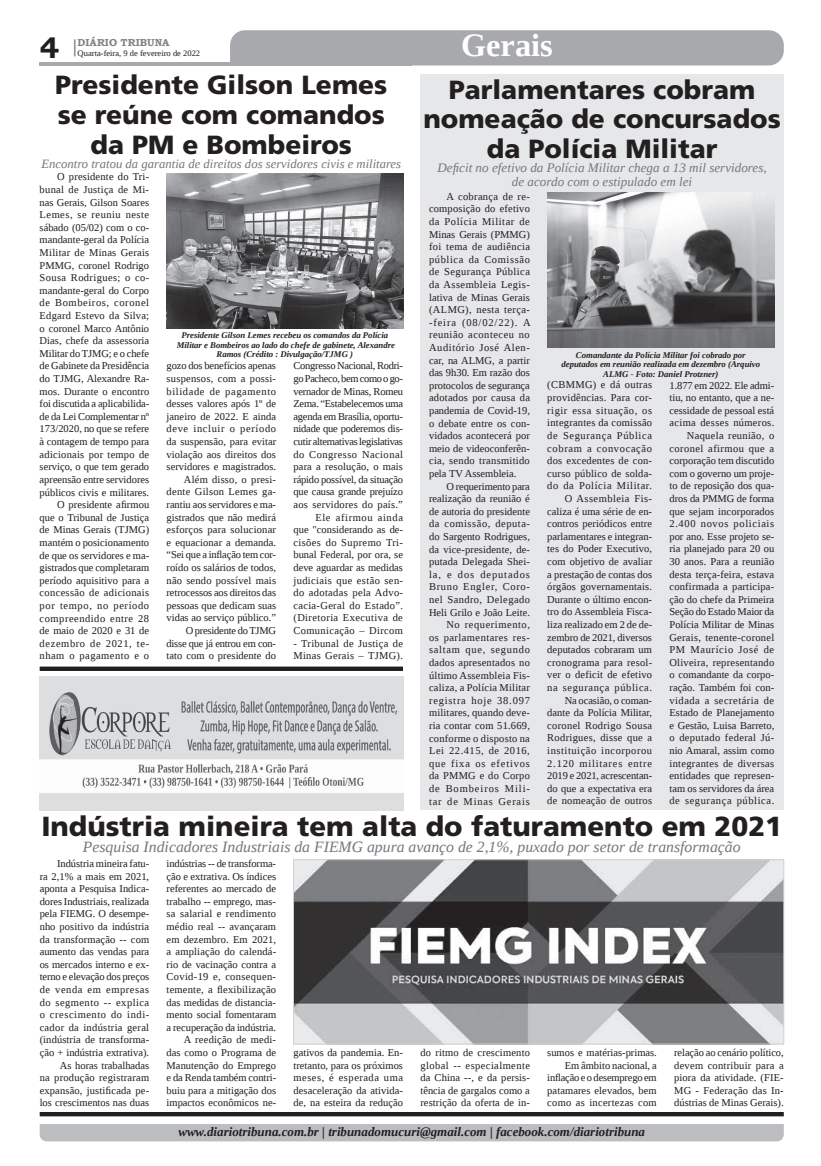
<style>
.page{position:relative;width:821px;height:1166px;background:#fff}
.page>*{position:absolute;margin:0;border:0;box-sizing:border-box;transform-origin:0 0}
.t1{font:700 32.38px "Liberation Serif";color:#fff}
.t2{font:700 29.31px "Bookman Old Style";color:#231f20}
.t3{font:900 27.56px "Frutiger LT Std";color:#231f20}
.t4{font:900 26.25px/29.8px "Frutiger LT Std";color:#231f20;text-align:center}
.t5{font:italic 15.75px "Liberation Serif";color:#76787b}
.t6{font:italic 13.12px/14.9px "Liberation Serif";color:#76787b;text-align:center}
.t7{font:italic 700 12.95px "Liberation Serif";color:#231f20}
.t8{font:italic 12.69px "Liberation Serif";color:#76787b}
.t9{font:10.5px/12.6px "Liberation Serif";letter-spacing:.005em;color:#231f20;text-align:right}
.t10{font:10.5px/12.6px "Liberation Serif";letter-spacing:.025em;color:#231f20}
.t11{font:700 10.06px "Bookman Old Style";color:#808285}
.t12{font:italic 700 8.75px/9.6px "Liberation Serif";color:#231f20;text-align:center}
.t13{font:8.4px "Liberation Serif";color:#231f20}
</style>
<div class="page">
<svg style="left:74px;top:39px;width:2px;height:17px"></svg>
<hr style="left:40px;top:62px;width:372px;height:3px;background:#a8a9ad">
<div style="left:230px;top:30px;width:554px;height:35px;background:#a8a9ad"></div>
<div style="left:40px;top:1124px;width:744px;height:17px;background:#bcbdc0"></div>
<img style="left:40px;top:677px;width:363px;height:133px">
<div style="left:420px;top:74px;width:364px;height:736px;background:#e6e7e9"></div>
<img style="left:547px;top:192px;width:227px;height:155px">
<img style="left:167px;top:173px;width:236px;height:155px">
<img style="left:295px;top:861px;width:487px;height:181px">
<div style="left:293px;top:859px;width:491px;height:185px;border:1px solid #d1d2d4"></div>
<hr style="left:40px;top:1112px;width:744px;height:4px;background:#231f20">
<div style="left:40px;top:666px;width:363px;height:5px;background:#231f20"></div>
<h2 class="t2" style="left:40px;top:27px;width:21px">4</h2>
<p class="t11" style="left:78px;top:35px;width:93px">DIÁRIO TRIBUNA</p>
<p class="t13" style="left:78px;top:48px;width:124px">Quarta-feira, 9 de fevereiro de 2022</p>
<h3 class="t4" style="left:55px;top:70px;width:334px">Presidente Gilson Lemes se reúne com comandos da PM e Bombeiros</h3>
<p class="t9" style="left:40px;top:171px;width:111px">O presidente do Tri&shy;bunal de Justiça de Mi&shy;nas Gerais, Gilson Soares<br>Lemes, se reuniu neste sábado (05/02) com o co&shy;mandante-geral da Polícia<br>Militar de Minas Gerais<br>PMMG, coronel Rodrigo<br>Sousa Rodrigues; o co&shy;mandante-geral do Corpo de Bombeiros, coronel<br>Edgard Estevo da Silva; o coronel Marco Antônio<br>Dias, chefe da assessoria<br>Militar do TJMG; e o chefe de Gabinete da Presidência do TJMG, Alexandre Ra&shy;mos. Durante o encontro foi discutida a aplicabilida&shy;de da Lei Complementar nº<br>173/2020, no que se refere à contagem de tempo para adicionais por tempo de serviço, o que tem gerado apreensão entre servidores públicos civis e militares.<br>O presidente afirmou que o Tribunal de Justiça de Minas Gerais (TJMG) mantém o posicionamento de que os servidores e ma&shy;gistrados que completaram período aquisitivo para a concessão de adicionais por tempo, no período compreendido entre 28 de maio de 2020 e 31 de dezembro de 2021, te&shy;nham o pagamento e o</p>
<p class="t8" style="left:42px;top:156px;width:361px">Encontro tratou da garantia de direitos dos servidores civis e militares</p>
<p class="t12" style="left:177px;top:330px;width:220px">Presidente Gilson Lemes recebeu os comandos da Polícia<br>Militar e Bombeiros ao lado do chefe de gabinete, Alexandre<br>Ramos (Crédito : Divulgação/TJMG )</p>
<p class="t9" style="left:167px;top:360px;width:111px">gozo dos benefícios apenas suspensos, com a possi&shy;bilidade de pagamento desses valores após 1º de janeiro de 2022. E ainda deve incluir o período da suspensão, para evitar violação aos direitos dos servidores e magistrados.<br>Além disso, o presi&shy;dente Gilson Lemes ga&shy;rantiu aos servidores e ma&shy;gistrados que não medirá esforços para solucionar e equacionar a demanda. “Sei que a inflação tem cor&shy;roído os salários de todos, não sendo possível mais retrocessos aos direitos das pessoas que dedicam suas vidas ao serviço público.”<br>O presidente do TJMG disse que já entrou em con&shy;tato com o presidente do</p>
<p class="t9" style="left:293px;top:360px;width:111px">Congresso Nacional, Rodri&shy;go Pacheco, bem como o go&shy;vernador de Minas, Romeu<br>Zema. “Estabelecemos uma agenda em Brasília, oportu&shy;nidade que poderemos dis&shy;cutir alternativas legislativas do Congresso Nacional para a resolução, o mais rápido possível, da situação que causa grande prejuízo aos servidores do país.”<br>Ele afirmou ainda<br>que "considerando as de&shy;cisões do Supremo Tri&shy;bunal Federal, por ora, se deve aguardar as medidas judiciais que estão sen&shy;do adotadas pela Advo&shy;cacia-Geral do Estado”. (Diretoria Executiva de<br>Comunicação – Dircom</p>
<p class="t10" style="left:293px;top:637px;width:111px">- Tribunal de Justiça de<br>Minas Gerais – TJMG).</p>
<h1 class="t1" style="left:461px;top:24px;width:93px">Gerais</h1>
<h3 class="t4" style="left:423px;top:74px;width:359px">Parlamentares cobram nomeação de concursados da Polícia Militar</h3>
<p class="t9" style="left:429px;top:190px;width:103px;text-align:justify;text-indent:17px">A cobrança de re&shy;composição do efetivo da Polícia Militar de Minas Gerais (PMMG) foi tema de audiência pública da Comissão de Segurança Pública da Assembleia Legis&shy;lativa de Minas Gerais (ALMG), nesta terça--feira (08/02/22). A reunião aconteceu no Auditório José Alen&shy;car, na ALMG, a partir das 9h30. Em razão dos protocolos de segurança adotados por causa da pandemia de Covid-19, o debate entre os con&shy;vidados acontecerá por meio de videoconferên&shy;cia, sendo transmitido pela TV Assembleia.</p>
<p class="t9" style="left:429px;top:480px;width:102px">O requerimento para realização da reunião é de autoria do presidente da comissão, deputa&shy;do Sargento Rodrigues, da vice-presidente, de&shy;putada Delegada Shei&shy;la, e dos deputados<br>Bruno Engler, Coro&shy;nel Sandro, Delegado<br>Heli Grilo e João Leite.<br>No requerimento,<br>os parlamentares res&shy;saltam que, segundo dados apresentados no último Assembleia Fis&shy;caliza, a Polícia Militar registra hoje 38.097 militares, quando deve&shy;ria contar com 51.669, conforme o disposto na<br>Lei 22.415, de 2016, que fixa os efetivos da PMMG e do Corpo de Bombeiros Mili&shy;tar de Minas Gerais</p>
<p class="t6" style="left:437px;top:160px;width:331px">Deficit no efetivo da Polícia Militar chega a 13 mil servidores, de acordo com o estipulado em lei</p>
<p class="t12" style="left:561px;top:350px;width:200px">Comandante da Polícia Militar foi cobrado por deputados em reunião realizada em dezembro (Arquivo<br>ALMG - Foto: Daniel Protzner)</p>
<p class="t9" style="left:547px;top:379px;width:106px">(CBMMG) e dá outras providências. Para cor&shy;rigir essa situação, os integrantes da comissão de Segurança Pública cobram a convocação dos excedentes de con&shy;curso público de solda&shy;do da Polícia Militar.<br>O Assembleia Fis&shy;caliza é uma série de en&shy;contros periódicos entre parlamentares e integran&shy;tes do Poder Executivo, com objetivo de avaliar a prestação de contas dos órgãos governamentais.<br>Durante o último encon&shy;tro do Assembleia Fisca&shy;liza realizado em 2 de de&shy;zembro de 2021, diversos deputados cobraram um cronograma para resol&shy;ver o deficit de efetivo na segurança pública.<br>Na ocasião, o coman&shy;dante da Polícia Militar, coronel Rodrigo Sousa<br>Rodrigues, disse que a instituição incorporou<br>2.120 militares entre<br>2019 e 2021, acrescentan&shy;do que a expectativa era de nomeação de outros</p>
<p class="t9" style="left:669px;top:379px;width:106px">1.877 em 2022. Ele admi&shy;tiu, no entanto, que a ne&shy;cessidade de pessoal está acima desses números.<br>Naquela reunião, o coronel afirmou que a corporação tem discutido com o governo um proje&shy;to de reposição dos qua&shy;dros da PMMG de forma que sejam incorporados<br>2.400 novos policiais por ano. Esse projeto se&shy;ria planejado para 20 ou<br>30 anos. Para a reunião desta terça-feira, estava confirmada a participa&shy;ção do chefe da Primeira<br>Seção do Estado Maior da<br>Polícia Militar de Minas<br>Gerais, tenente-coronel<br>PM Maurício José de<br>Oliveira, representando o comandante da corpo&shy;ração. Também foi con&shy;vidada a secretária de<br>Estado de Planejamento e Gestão, Luisa Barreto, o deputado federal Jú&shy;nio Amaral, assim como integrantes de diversas entidades que represen&shy;tam os servidores da área de segurança pública.</p>
<h3 class="t3" style="left:41px;top:810px;width:742px">Indústria mineira tem alta do faturamento em 2021</h3>
<p class="t9" style="left:40px;top:857px;width:111px">Indústria mineira fatu-<br>ra 2,1% a mais em 2021, aponta a Pesquisa Indica&shy;dores Industriais, realizada pela FIEMG. O desempe&shy;nho positivo da indústria da transformação -- com aumento das vendas para os mercados interno e ex&shy;terno e elevação dos preços de venda em empresas do segmento -- explica o crescimento do indi&shy;cador da indústria geral (indústria de transforma&shy;ção + indústria extrativa).<br>As horas trabalhadas<br>na produção registraram expansão, justificada pe&shy;los crescimentos nas duas</p>
<p class="t9" style="left:167px;top:857px;width:111px">indústrias -- de transforma&shy;ção e extrativa. Os índices referentes ao mercado de trabalho -- emprego, mas&shy;sa salarial e rendimento médio real -- avançaram em dezembro. Em 2021, a ampliação do calendá&shy;rio de vacinação contra a<br>Covid-19 e, consequen&shy;temente, a flexibilização das medidas de distancia&shy;mento social fomentaram a recuperação da indústria.<br>A reedição de medi-<br>das como o Programa de<br>Manutenção do Emprego e da Renda também contri&shy;buiu para a mitigação dos impactos econômicos ne-</p>
<h3 class="t5" style="left:83px;top:837px;width:659px">Pesquisa Indicadores Industriais da FIEMG apura avanço de 2,1%, puxado por setor de transformação</h3>
<p class="t9" style="left:294px;top:1046px;width:111px;text-align:justify">gativos da pandemia. En&shy;tretanto, para os próximos meses, é esperada uma desaceleração da ativida&shy;de, na esteira da redução</p>
<p class="t9" style="left:420px;top:1046px;width:111px;text-align:justify">do ritmo de crescimento global -- especialmente da China --, e da persis&shy;tência de gargalos como a restrição da oferta de in-</p>
<p class="t9" style="left:547px;top:1046px;width:111px">sumos e matérias-primas.<br>Em âmbito nacional, a inflação e o desemprego em patamares elevados, bem como as incertezas com</p>
<p class="t9" style="left:674px;top:1046px;width:111px;text-align:justify">relação ao cenário político, devem contribuir para a piora da atividade. (FIE-MG - Federação das In&shy;dústrias de Minas Gerais).</p>
<p class="t7" style="left:178px;top:1123px;width:468px">www.diariotribuna.com.br | tribunadomucuri@gmail.com | facebook.com/diariotribuna</p>
</div>
